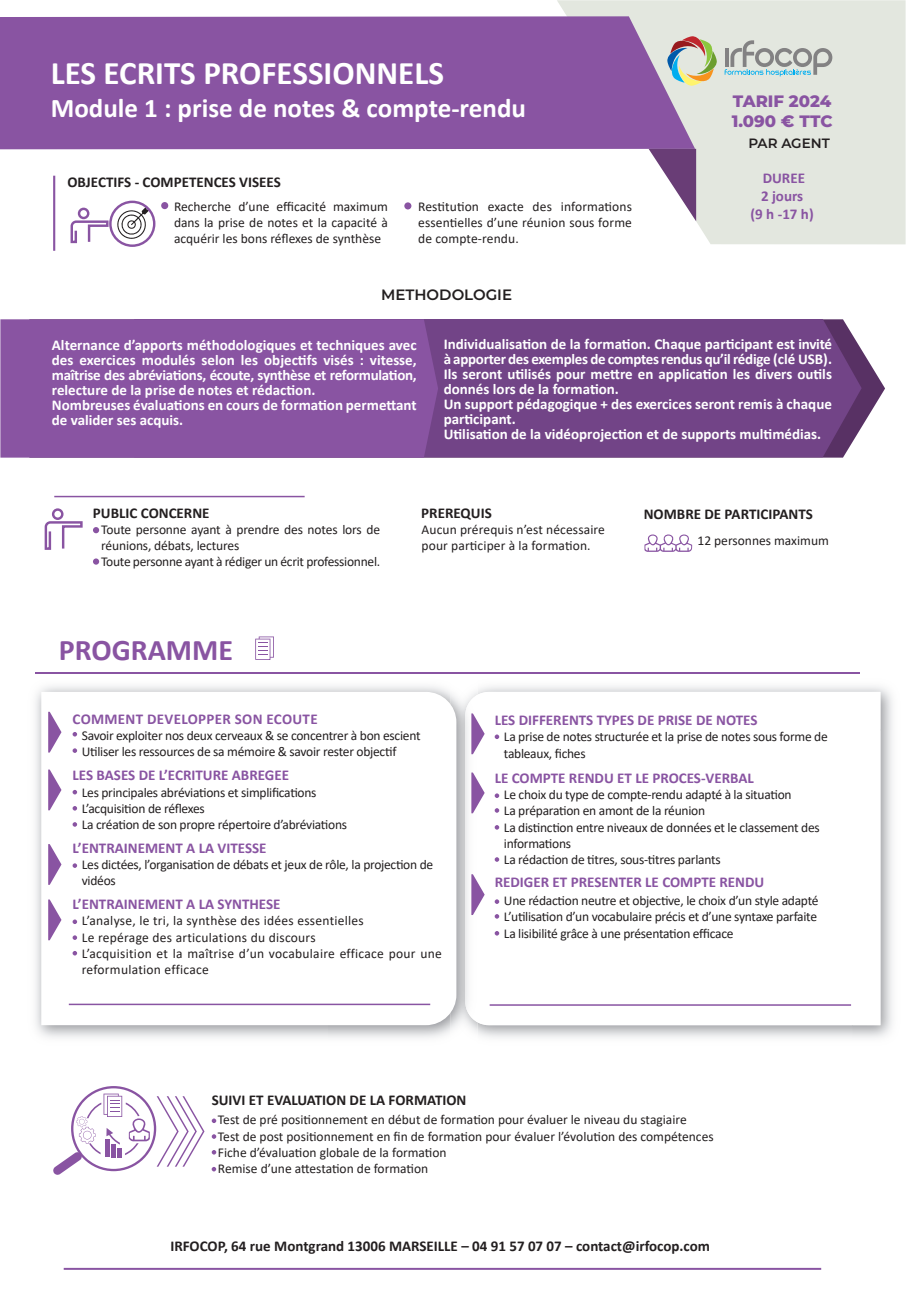
<style>
.page{position:relative;width:906px;height:1289px;background:#fff}
.page>*{position:absolute;margin:0;border:0;box-sizing:border-box;transform-origin:0 0}
.t1{font:700 33px "Calibri";color:#fff}
.t2{font:700 30px "Calibri";color:#8954a2}
.t3{font:700 27px "Calibri";color:#fff}
.t4{font:800 16.5px "Montserrat";color:#8954a2}
.t5{font:700 15px/15px "Calibri";color:#fff;text-align:justify}
.t6{font:700 15px "Calibri";color:#8954a2}
.t7{font:700 15px "Calibri";color:#231f20}
.t8{font:700 15px "Calibri";letter-spacing:.02em;color:#8954a2}
.t9{font:600 15px "Montserrat";color:#231f20}
.t10{font:13.5px/16.2px "Calibri";letter-spacing:-.02em;color:#231f20}
.t11{font:13.5px "Calibri";color:#231f20}
.t12{font:13.5px/16.2px "Calibri";letter-spacing:.02em;color:#231f20}
.t13{font:13.5px/16.2px "Calibri";letter-spacing:.01em;color:#231f20}
.t14{font:600 13.5px "Montserrat";color:#231f20}
</style>
<div class="page">
<img style="left:478px;top:686px;width:415px;height:43px">
<img style="left:852px;top:729px;width:41px;height:309px">
<svg style="left:478px;top:692px;width:402px;height:333px"></svg>
<img style="left:451px;top:687px;width:27px;height:350px">
<img style="left:465px;top:694px;width:13px;height:328px">
<svg style="left:41px;top:692px;width:415px;height:333px"></svg>
<svg style="left:861px;top:349px;width:24px;height:79px"></svg>
<svg style="left:557px;top:0;width:348px;height:244px;fill:#e3e7df"></svg>
<div style="left:0;top:16px;width:695px;height:133px;background:#8954a2"></div>
<svg style="left:648px;top:149px;width:48px;height:72px"></svg>
<svg style="left:666px;top:35px;width:52px;height:52px;background:#c1c3ae"></svg>
<svg style="left:724px;top:40px;width:108px;height:36px;background:#bec9c7"></svg>
<svg style="left:644px;top:534px;width:48px;height:18px"></svg>
<hr style="left:53px;top:176px;width:2px;height:75px;background:#8954a2">
<div style="left:161px;top:202px;width:7px;height:7px;background:#8954a2;border-radius:50%"></div>
<div style="left:404px;top:202px;width:7px;height:7px;background:#8954a2;border-radius:50%"></div>
<svg style="left:93px;top:527px;width:6px;height:6px"></svg>
<svg style="left:93px;top:558px;width:6px;height:6px"></svg>
<hr style="left:64px;top:1267px;width:757px;height:2px;background:#8954a2">
<hr style="left:54px;top:496px;width:251px;height:1px;background:#8954a2">
<svg style="left:48px;top:711px;width:13px;height:41px"></svg>
<svg style="left:48px;top:769px;width:13px;height:41px"></svg>
<svg style="left:48px;top:844px;width:13px;height:40px"></svg>
<svg style="left:48px;top:899px;width:13px;height:41px"></svg>
<svg style="left:471px;top:713px;width:13px;height:41px"></svg>
<svg style="left:471px;top:772px;width:13px;height:41px"></svg>
<svg style="left:471px;top:874px;width:13px;height:41px"></svg>
<svg style="left:73px;top:732px;width:4px;height:4px"></svg>
<svg style="left:73px;top:748px;width:4px;height:5px"></svg>
<svg style="left:73px;top:789px;width:4px;height:5px"></svg>
<svg style="left:73px;top:863px;width:4px;height:4px"></svg>
<svg style="left:73px;top:919px;width:4px;height:5px"></svg>
<svg style="left:495px;top:734px;width:4px;height:5px"></svg>
<svg style="left:495px;top:793px;width:4px;height:5px"></svg>
<svg style="left:495px;top:899px;width:4px;height:4px"></svg>
<svg style="left:495px;top:808px;width:4px;height:4px"></svg>
<svg style="left:495px;top:914px;width:4px;height:4px"></svg>
<svg style="left:495px;top:825px;width:4px;height:4px"></svg>
<svg style="left:495px;top:931px;width:4px;height:4px"></svg>
<svg style="left:495px;top:857px;width:4px;height:4px"></svg>
<svg style="left:73px;top:806px;width:4px;height:4px"></svg>
<svg style="left:73px;top:822px;width:4px;height:4px"></svg>
<svg style="left:73px;top:935px;width:4px;height:4px"></svg>
<svg style="left:73px;top:950px;width:4px;height:5px"></svg>
<hr style="left:36px;top:671px;width:824px;height:2px;background:#8954a2">
<svg style="left:255px;top:636px;width:19px;height:23px"></svg>
<hr style="left:489px;top:1004px;width:362px;height:1px;background:#8954a2">
<hr style="left:69px;top:1003px;width:361px;height:2px;background:#8954a2">
<svg style="left:70px;top:200px;width:86px;height:47px"></svg>
<svg style="left:44px;top:508px;width:39px;height:42px"></svg>
<svg style="left:212px;top:1118px;width:4px;height:5px"></svg>
<svg style="left:212px;top:1134px;width:4px;height:4px"></svg>
<svg style="left:212px;top:1150px;width:4px;height:4px"></svg>
<svg style="left:212px;top:1167px;width:4px;height:4px"></svg>
<div style="left:438px;top:319px;width:423px;height:138px;background:#724487"></div>
<div style="left:0;top:319px;width:438px;height:138px;background:#8954a2"></div>
<svg style="left:53px;top:1086px;width:151px;height:89px"></svg>
<p class="t1" style="left:51px;top:50px;width:395px">LES ECRITS PROFESSIONNELS</p>
<p class="t3" style="left:51px;top:89px;width:477px">Module 1 : prise de notes &amp; compte-rendu</p>
<p class="t4" style="left:733px;top:90px;width:100px">TARIF 2024</p>
<p class="t4" style="left:731px;top:110px;width:102px">1.090 € TTC</p>
<p class="t7" style="left:67px;top:171px;width:215px">OBJECTIFS - COMPETENCES VISEES</p>
<p class="t10" style="left:174px;top:198px;width:215px;text-align:justify">Recherche d’une efficacité maximum dans la prise de notes et la capacité à acquérir les bons réflexes de synthèse</p>
<p class="t10" style="left:418px;top:198px;width:215px;text-align:justify">Restitution exacte des informations essentielles d’une réunion sous forme de compte-rendu.</p>
<p class="t9" style="left:381px;top:285px;width:133px">METHODOLOGIE</p>
<p class="t14" style="left:748px;top:134px;width:83px">PAR AGENT</p>
<p class="t6" style="left:762px;top:167px;width:44px">DUREE</p>
<p class="t6" style="left:761px;top:185px;width:44px">2 jours</p>
<p class="t6" style="left:750px;top:203px;width:65px">(9 h -17 h)</p>
<p class="t5" style="left:52px;top:337px;width:366px">Alternance d’apports méthodologiques et techniques avec des exercices modulés selon les objectifs visés : vitesse, maîtrise des abréviations, écoute, synthèse et reformulation, relecture de la prise de notes et rédaction.</p>
<p class="t5" style="left:52px;top:397px;width:366px">Nombreuses évaluations en cours de formation permettant de valider ses acquis.</p>
<p class="t5" style="left:444px;top:336px;width:390px">Individualisation de la formation. Chaque participant est invité à apporter des exemples de comptes rendus qu’il rédige (clé USB).<br>Ils seront utilisés pour mettre en application les divers outils donnés lors de la formation.</p>
<p class="t5" style="left:444px;top:396px;width:390px">Un support pédagogique + des exercices seront remis à chaque participant.</p>
<p class="t5" style="left:444px;top:426px;width:379px">Utilisation de la vidéoprojection et de supports multimédias.</p>
<p class="t7" style="left:93px;top:502px;width:118px">PUBLIC CONCERNE</p>
<p class="t7" style="left:421px;top:502px;width:72px">PREREQUIS</p>
<p class="t10" style="left:101px;top:521px;width:280px">Toute personne ayant à prendre des notes lors de réunions, débats, lectures</p>
<p class="t10" style="left:101px;top:553px;width:280px">Toute personne ayant à rédiger un écrit professionnel.</p>
<p class="t2" style="left:59px;top:628px;width:176px">PROGRAMME</p>
<p class="t13" style="left:421px;top:521px;width:185px">Aucun prérequis n’est nécessaire pour participer à la formation.</p>
<p class="t7" style="left:644px;top:503px;width:170px">NOMBRE DE PARTICIPANTS</p>
<p class="t11" style="left:697px;top:531px;width:133px">12 personnes maximum</p>
<p class="t8" style="left:73px;top:708px;width:247px">COMMENT DEVELOPPER SON ECOUTE</p>
<p class="t10" style="left:82px;top:726px;width:340px">Savoir exploiter nos deux cerveaux &amp; se concentrer à bon escient</p>
<p class="t10" style="left:82px;top:742px;width:316px">Utiliser les ressources de sa mémoire &amp; savoir rester objectif</p>
<p class="t10" style="left:82px;top:783px;width:236px">Les principales abréviations et simplifications</p>
<p class="t10" style="left:82px;top:800px;width:124px">L’acquisition de réflexes</p>
<p class="t10" style="left:82px;top:816px;width:267px">La création de son propre répertoire d’abréviations</p>
<p class="t10" style="left:82px;top:856px;width:353px">Les dictées, l’organisation de débats et jeux de rôle, la projection de vidéos</p>
<p class="t12" style="left:82px;top:912px;width:283px">L’analyse, le tri, la synthèse des idées essentielles</p>
<p class="t12" style="left:82px;top:928px;width:235px">Le repérage des articulations du discours</p>
<p class="t12" style="left:82px;top:944px;width:361px">L’acquisition et la maîtrise d’un vocabulaire efficace pour une reformulation efficace</p>
<p class="t6" style="left:73px;top:764px;width:218px">LES BASES DE L’ECRITURE ABREGEE</p>
<p class="t6" style="left:73px;top:837px;width:195px">L’ENTRAINEMENT A LA VITESSE</p>
<p class="t6" style="left:73px;top:893px;width:209px">L’ENTRAINEMENT A LA SYNTHESE</p>
<p class="t6" style="left:495px;top:709px;width:264px">LES DIFFERENTS TYPES DE PRISE DE NOTES</p>
<p class="t10" style="left:504px;top:728px;width:325px">La prise de notes structurée et la prise de notes sous forme de tableaux, fiches</p>
<p class="t10" style="left:504px;top:786px;width:289px">Le choix du type de compte-rendu adapté à la situation</p>
<p class="t10" style="left:504px;top:802px;width:203px">La préparation en amont de la réunion</p>
<p class="t10" style="left:504px;top:818px;width:317px">La distinction entre niveaux de données et le classement des informations</p>
<p class="t10" style="left:504px;top:851px;width:218px">La rédaction de titres, sous-titres parlants</p>
<p class="t10" style="left:504px;top:892px;width:316px">Une rédaction neutre et objective, le choix d’un style adapté</p>
<p class="t10" style="left:504px;top:908px;width:315px">L’utilisation d’un vocabulaire précis et d’une syntaxe parfaite</p>
<p class="t10" style="left:504px;top:924px;width:231px">La lisibilité grâce à une présentation efficace</p>
<p class="t6" style="left:495px;top:767px;width:261px">LE COMPTE RENDU ET LE PROCES-VERBAL</p>
<p class="t6" style="left:495px;top:871px;width:271px">REDIGER ET PRESENTER LE COMPTE RENDU</p>
<p class="t7" style="left:212px;top:1089px;width:256px">SUIVI ET EVALUATION DE LA FORMATION</p>
<p class="t11" style="left:218px;top:1110px;width:470px">Test de pré positionnement en début de formation pour évaluer le niveau du stagiaire</p>
<p class="t11" style="left:218px;top:1126px;width:497px">Test de post positionnement en fin de formation pour évaluer l’évolution des compétences</p>
<p class="t11" style="left:218px;top:1142px;width:230px">Fiche d’évaluation globale de la formation</p>
<p class="t11" style="left:218px;top:1158px;width:212px">Remise d’une attestation de formation</p>
<p class="t7" style="left:170px;top:1235px;width:541px">IRFOCOP, 64 rue Montgrand 13006 MARSEILLE – 04 91 57 07 07 – contact@irfocop.com</p>
</div>
